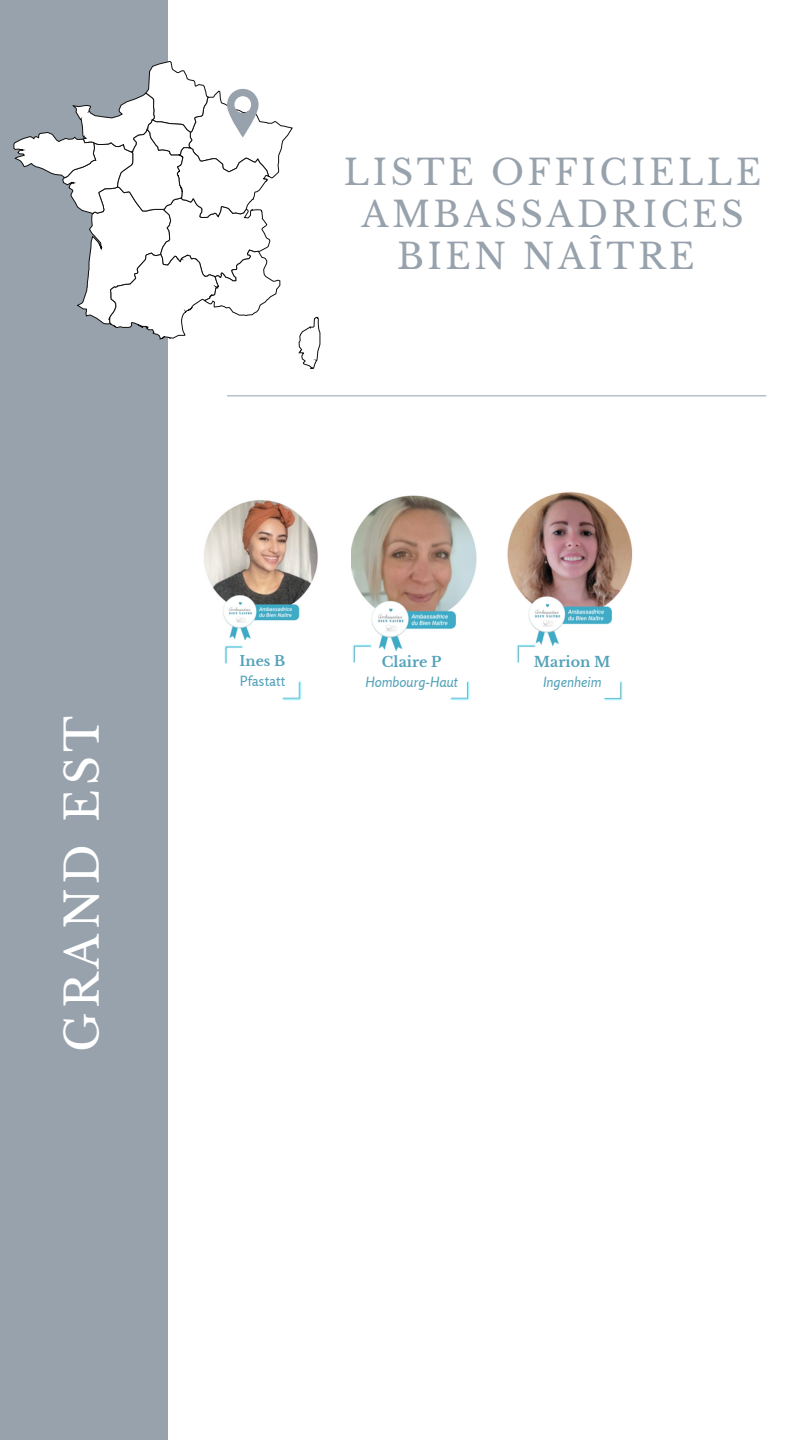
<style>
.page{position:relative;width:810px;height:1440px;background:#fff}
.page>*{position:absolute;margin:0;border:0;box-sizing:border-box;transform-origin:0 0}
.t1{font:45px "Libre Baskerville";letter-spacing:.1em;color:#fff}
.t2{font:35px/42px "Libre Baskerville";letter-spacing:.1em;color:#97a2ac;text-align:center}
.t3{font:700 14.2px "Libre Baskerville";color:#53a2b9}
.t4{font:italic 14px "Rosario";color:#53a2b9}
.t5{font:14px "Rosario";color:#53a2b9}
.t6{font:700 14px "Libre Baskerville";color:#53a2b9}
</style>
<div class="page">
<div style="left:0;top:0;width:168px;height:1440px;background:#97a2ac"></div>
<svg style="left:299px;top:317px;width:21px;height:52px"></svg>
<svg style="left:14px;top:61px;width:279px;height:278px"></svg>
<img style="left:204px;top:500px;width:114px;height:140px">
<img style="left:224px;top:645px;width:19px;height:19px">
<svg style="left:226px;top:647px;width:16px;height:16px"></svg>
<img style="left:282px;top:681px;width:19px;height:19px">
<svg style="left:283px;top:682px;width:17px;height:17px"></svg>
<hr style="left:227px;top:395px;width:539px;height:1px;background:#97a2ac">
<img style="left:352px;top:495px;width:124px;height:160px">
<img style="left:353px;top:644px;width:19px;height:19px">
<svg style="left:354px;top:646px;width:17px;height:16px"></svg>
<img style="left:450px;top:681px;width:19px;height:19px">
<svg style="left:451px;top:682px;width:17px;height:17px"></svg>
<img style="left:507px;top:492px;width:126px;height:159px">
<img style="left:517px;top:644px;width:19px;height:19px">
<svg style="left:518px;top:646px;width:17px;height:16px"></svg>
<img style="left:604px;top:681px;width:19px;height:19px">
<svg style="left:605px;top:682px;width:16px;height:17px"></svg>
<p class="t2" style="left:344px;top:152px;width:419px">LISTE OFFICIELLE<br>AMBASSADRICES<br>BIEN NAÎTRE</p>
<p class="t1" style="left:55px;top:1052px;width:338px;rotate:-90deg">GRAND EST</p>
<p class="t6" style="left:240px;top:653px;width:47px">Ines B</p>
<p class="t5" style="left:240px;top:673px;width:47px">Pfastatt</p>
<p class="t3" style="left:382px;top:653px;width:61px">Claire P</p>
<p class="t4" style="left:365px;top:674px;width:94px">Hombourg-Haut</p>
<p class="t3" style="left:534px;top:653px;width:78px">Marion M</p>
<p class="t4" style="left:543px;top:674px;width:60px">Ingenheim</p>
</div>
